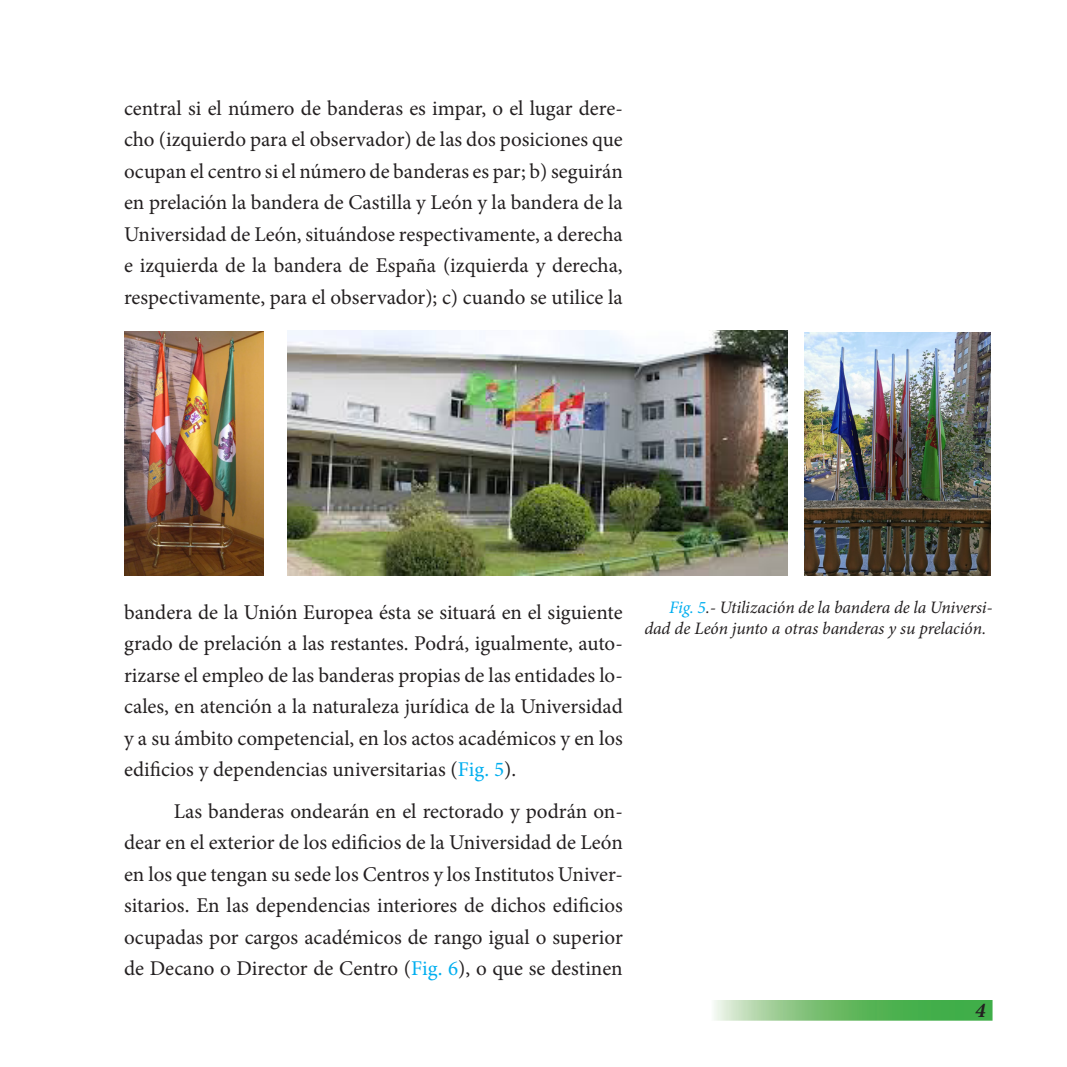
<style>
.page{position:relative;width:1067px;height:1067px;background:#fff}
.page>*{position:absolute;margin:0;border:0;box-sizing:border-box;transform-origin:0 0}
.Estilo_texto_princip{font:21px/31.5px "Minion Pro";color:#231f20;text-align:justify}
.t1{font:italic 700 21px "Minion Pro";color:#231f20}
.Estilo_figuras{font:italic 17.5px/21px "Minion Pro";letter-spacing:-.005em;color:#231f20}
.s1{color:#00aeef}
</style>
<div class="page">
<svg style="left:714px;top:1003px;width:275px;height:14px;background:#73bf72"></svg>
<img style="left:124px;top:331px;width:139px;height:244px">
<img style="left:287px;top:331px;width:501px;height:244px">
<img style="left:804px;top:332px;width:186px;height:243px">
<p class="Estilo_texto_princip" style="left:124px;top:92px;width:500px">central si el número de banderas es impar, o el lugar dere&shy;cho (izquierdo para el observador) de las dos posiciones que ocupan el centro si el número de banderas es par; b) seguirán en prelación la bandera de Castilla y León y la bandera de la Universidad de León, situándose respectivamente, a derecha e izquierda de la bandera de España (izquierda y derecha, respectivamente, para el observador); c) cuando se utilice la</p>
<p class="Estilo_texto_princip" style="left:124px;top:596px;width:500px">bandera de la Unión Europea ésta se situará en el siguiente grado de prelación a las restantes. Podrá, igualmente, auto&shy;rizarse el empleo de las banderas propias de las entidades lo&shy;cales, en atención a la naturaleza jurídica de la Universidad y a su ámbito competencial, en los actos académicos y en los edificios y dependencias universitarias (<span class="s1">Fig. 5</span>).</p>
<p class="Estilo_texto_princip" style="left:124px;top:795px;width:500px;text-indent:50px">Las banderas ondearán en el rectorado y podrán on&shy;dear en el exterior de los edificios de la Universidad de León en los que tengan su sede los Centros y los Institutos Univer&shy;sitarios. En las dependencias interiores de dichos edificios ocupadas por cargos académicos de rango igual o superior de Decano o Director de Centro (<span class="s1">Fig. 6</span>), o que se destinen</p>
<p class="Estilo_figuras" style="left:644px;top:597px;width:350px;text-indent:25px"><span class="s1">Fig. 5</span>.- Utilización de la bandera de la Universi&shy;dad de León junto a otras banderas y su prelación.</p>
<p class="t1" style="left:975px;top:994px;width:12px">4</p>
</div>
